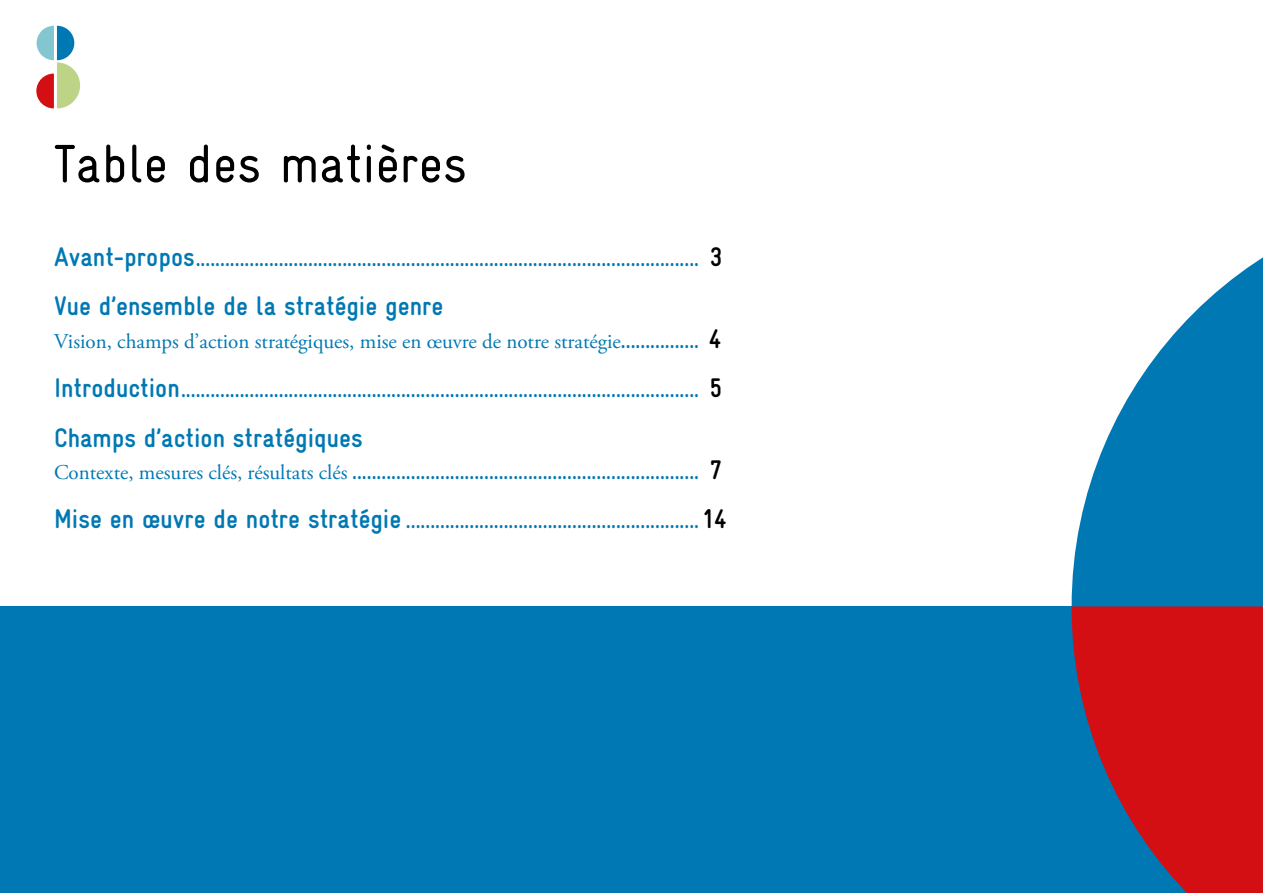
<style>
.page{position:relative;width:1263px;height:893px;background:#fff}
.page>*{position:absolute;margin:0;border:0;box-sizing:border-box;transform-origin:0 0}
.t1{font:54px "Gravur Condensed";color:#000}
.t2{font:700 27px/49.3px "Gravur Condensed";color:#0078b3}
.t3{font:21px "Adobe Garamond Pro";color:#0078b3}
.s1{color:#000}
.s2{font-family:"Gravur Condensed";font-weight:700;font-size:27px}
.s3{font-family:"Gravur Condensed";font-weight:700;font-size:27px;color:#000}
.s4{font-family:"Adobe Garamond Pro";font-weight:400;font-size:21px}
</style>
<div class="page">
<div style="left:0;top:606px;width:1263px;height:287px;background:#0078b3"></div>
<svg style="left:1071px;top:257px;width:192px;height:349px;fill:#0078b3"></svg>
<svg style="left:36px;top:26px;width:44px;height:82px"></svg>
<svg style="left:1071px;top:606px;width:192px;height:287px;fill:#d40f14"></svg>
<h1 class="t1" style="left:54px;top:133px;width:414px">Table des matières</h1>
<p class="t2" style="left:54px;top:232px;width:670px">Avant-propos....................................................................................................... <span class="s1">3<br></span>Vue d’ensemble de la stratégie genre</p>
<p class="t3" style="left:54px;top:329px;width:669px">Vision, champs d’action stratégiques, mise en œuvre de notre stratégie<span class="s2">................</span> <span class="s3">4</span></p>
<p class="t2" style="left:54px;top:363px;width:670px">Introduction.......................................................................................................... <span class="s1">5<br></span>Champs d’action stratégiques</p>
<p class="t2" style="left:54px;top:445px;width:674px"><span class="s4">Contexte, mesures clés, résultats clés</span> ....................................................................... <span class="s1">7<br></span>Mise en œuvre de notre stratégie ............................................................<span class="s1">14</span></p>
</div>
